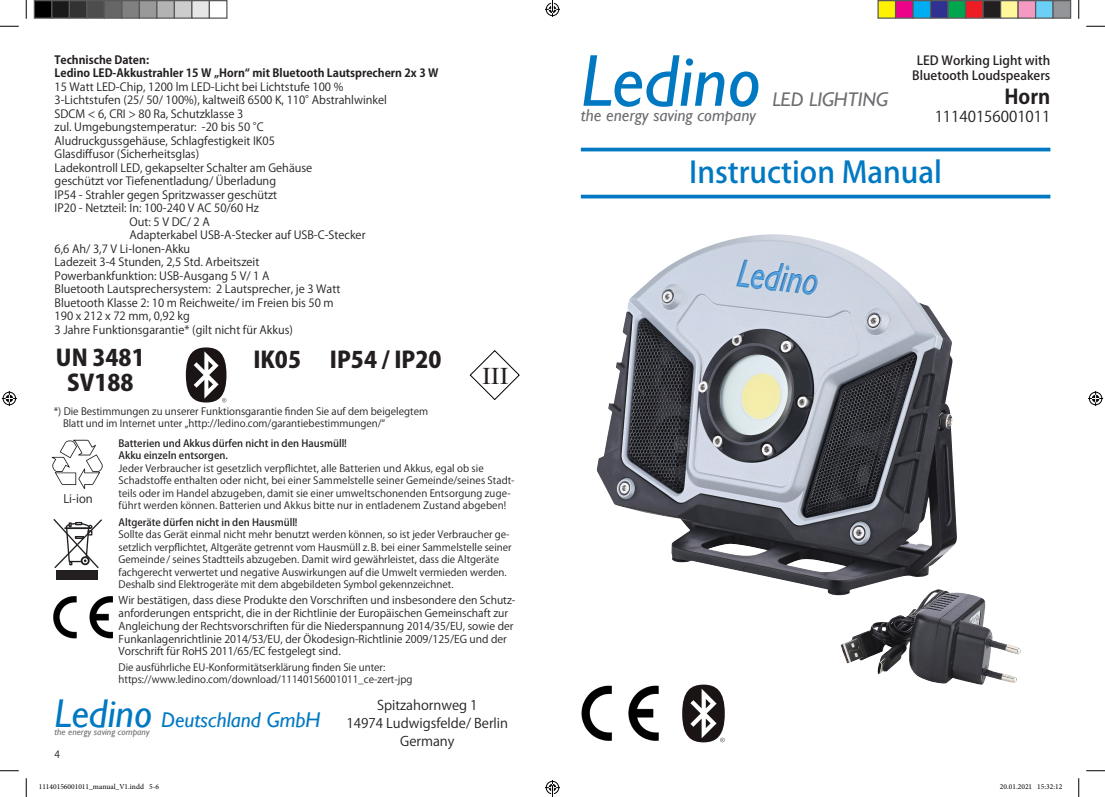
<style>
.page{position:relative;width:1105px;height:797px;background:#fff}
.page>*{position:absolute;margin:0;border:0;box-sizing:border-box;transform-origin:0 0}
.t1{font:italic 74px "Gill Sans";color:#0079c2}
.t2{font:500 29.5px "Koz Go Pro";color:#0079c2}
.t3{font:24px "Times New Roman";color:#231f20;scale:1.11 1}
.t4{font:800 22.5px/25px "Koz Go Pro";color:#231f20;text-align:center}
.t5{font:italic 21.38px "Gill Sans";color:#0079c2}
.t6{font:700 20px "Koz Go Pro";color:#231f20}
.t7{font:italic 19.75px "Gill Sans";color:#6c6d70}
.t8{font:italic 17.25px "Gill Sans";color:#6c6d70}
.t9{font:15px "Koz Go Pro";color:#231f20}
.t10{font:13.25px/18.2px "Koz Go Pro";color:#231f20;text-align:center}
.t11{font:500 12.5px/15px "Koz Go Pro";color:#231f20;text-align:center}
.t12{font:11.62px "Koz Go Pro";color:#231f20}
.t13{font:11.25px "Koz Go Pro";color:#231f20}
.t14{font:700 11.25px/13.5px "Koz Go Pro";color:#231f20}
.t15{font:10.62px/12.8px "Koz Go Pro";color:#231f20}
.t16{font:10px/12.5px "Koz Go Pro";color:#231f20}
.t17{font:500 10px/12px "Koz Go Pro";color:#231f20}
.t18{font:italic 9.38px "Gill Sans";color:#6c6d70}
.t19{font:7.5px "Minion Pro";color:#000}
.s1{font-size:40.12px}
</style>
<div class="page">
<img style="left:53px;top:596px;width:59px;height:43px">
<svg style="left:54px;top:519px;width:48px;height:49px"></svg>
<div style="left:56px;top:570px;width:41px;height:10px;background:#231f20"></div>
<img style="left:52px;top:439px;width:51px;height:49px">
<svg style="left:186px;top:347px;width:40px;height:55px"></svg>
<svg style="left:469px;top:350px;width:51px;height:50px"></svg>
<hr style="left:581px;top:148px;width:469px;height:3px;background:#0079c2">
<hr style="left:581px;top:195px;width:469px;height:3px;background:#0079c2">
<img style="left:581px;top:685px;width:77px;height:56px">
<img style="left:597px;top:234px;width:360px;height:361px">
<svg style="left:682px;top:684px;width:43px;height:58px"></svg>
<img style="left:841px;top:589px;width:180px;height:95px">
<svg style="left:0;top:25px;width:19px;height:2px"></svg>
<svg style="left:1086px;top:25px;width:19px;height:2px"></svg>
<svg style="left:0;top:770px;width:19px;height:1px"></svg>
<svg style="left:1086px;top:770px;width:19px;height:1px"></svg>
<svg style="left:25px;top:0;width:2px;height:19px"></svg>
<svg style="left:25px;top:778px;width:2px;height:19px"></svg>
<svg style="left:1078px;top:0;width:1px;height:19px"></svg>
<svg style="left:1078px;top:778px;width:1px;height:19px"></svg>
<svg style="left:2px;top:391px;width:15px;height:15px"></svg>
<svg style="left:1088px;top:391px;width:15px;height:15px"></svg>
<div style="left:34px;top:1px;width:18px;height:17px;background:#000"></div>
<div style="left:34px;top:0;width:18px;height:19px;border:1px solid #595959"></div>
<div style="left:52px;top:1px;width:17px;height:17px;background:#1a1a1a"></div>
<div style="left:51px;top:0;width:19px;height:19px;border:1px solid #595959"></div>
<div style="left:69px;top:1px;width:18px;height:17px;background:#333"></div>
<div style="left:69px;top:0;width:19px;height:19px;border:1px solid #595959"></div>
<div style="left:87px;top:1px;width:17px;height:17px;background:#4d4d4d"></div>
<div style="left:86px;top:0;width:19px;height:19px;border:1px solid #595959"></div>
<div style="left:104px;top:1px;width:18px;height:17px;background:#666"></div>
<div style="left:104px;top:0;width:18px;height:19px;border:1px solid #595959"></div>
<div style="left:122px;top:1px;width:17px;height:17px;background:#808080"></div>
<div style="left:121px;top:0;width:19px;height:19px;border:1px solid #595959"></div>
<div style="left:139px;top:1px;width:18px;height:17px;background:#999"></div>
<div style="left:139px;top:0;width:19px;height:19px;border:1px solid #595959"></div>
<div style="left:157px;top:1px;width:17px;height:17px;background:#b3b3b3"></div>
<div style="left:156px;top:0;width:19px;height:19px;border:1px solid #595959"></div>
<div style="left:174px;top:1px;width:18px;height:17px;background:#ccc"></div>
<div style="left:174px;top:0;width:18px;height:19px;border:1px solid #595959"></div>
<div style="left:192px;top:1px;width:17px;height:17px;background:#e6e6e6"></div>
<div style="left:191px;top:0;width:19px;height:19px;border:1px solid #595959"></div>
<div style="left:209px;top:0;width:19px;height:19px;border:1px solid #595959"></div>
<div style="left:878px;top:1px;width:17px;height:17px;background:#fff101"></div>
<div style="left:877px;top:0;width:19px;height:19px;border:1px solid #595959"></div>
<div style="left:895px;top:1px;width:18px;height:17px;background:#ed028c"></div>
<div style="left:895px;top:0;width:19px;height:19px;border:1px solid #595959"></div>
<div style="left:913px;top:1px;width:17px;height:17px;background:#00aeef"></div>
<div style="left:912px;top:0;width:19px;height:19px;border:1px solid #595959"></div>
<div style="left:930px;top:1px;width:18px;height:17px;background:#2e3092"></div>
<div style="left:930px;top:0;width:19px;height:19px;border:1px solid #595959"></div>
<div style="left:948px;top:1px;width:17px;height:17px;background:#00a54f"></div>
<div style="left:947px;top:0;width:19px;height:19px;border:1px solid #595959"></div>
<div style="left:965px;top:1px;width:18px;height:17px;background:#ee1d23"></div>
<div style="left:965px;top:0;width:19px;height:19px;border:1px solid #595959"></div>
<div style="left:983px;top:1px;width:17px;height:17px;background:#231f20"></div>
<div style="left:982px;top:0;width:19px;height:19px;border:1px solid #595959"></div>
<div style="left:1000px;top:1px;width:18px;height:17px;background:#fff79a"></div>
<div style="left:1000px;top:0;width:19px;height:19px;border:1px solid #595959"></div>
<div style="left:1018px;top:1px;width:17px;height:17px;background:#f499c2"></div>
<div style="left:1017px;top:0;width:19px;height:19px;border:1px solid #595959"></div>
<div style="left:1035px;top:1px;width:18px;height:17px;background:#6bcff6"></div>
<div style="left:1035px;top:0;width:19px;height:19px;border:1px solid #595959"></div>
<div style="left:1053px;top:1px;width:17px;height:17px;background:#939598"></div>
<div style="left:1052px;top:0;width:19px;height:19px;border:1px solid #595959"></div>
<svg style="left:545px;top:0;width:15px;height:17px"></svg>
<svg style="left:545px;top:780px;width:15px;height:17px"></svg>
<p class="t14" style="left:55px;top:53px;width:385px">Technische Daten:<br>Ledino LED-Akkustrahler 15 W „Horn“ mit Bluetooth Lautsprechern 2x 3 W</p>
<p class="t13" style="left:55px;top:79px;width:290px">15 Watt LED-Chip, 1200 lm LED-Licht bei Lichtstufe 100 %</p>
<p class="t13" style="left:55px;top:93px;width:334px">3-Lichtstufen (25/ 50/ 100%), kaltweiß 6500 K, 110°Abstrahlwinkel</p>
<p class="t13" style="left:55px;top:106px;width:190px">SDCM &lt; 6, CRI &gt; 80 Ra, Schutzklasse 3</p>
<p class="t13" style="left:55px;top:120px;width:211px">zul. Umgebungstemperatur: -20 bis 50 °C</p>
<p class="t13" style="left:55px;top:133px;width:222px">Aludruckgussgehäuse, Schlagfestigkeit IK05</p>
<p class="t13" style="left:55px;top:147px;width:146px">Glasdiffusor (Sicherheitsglas)</p>
<p class="t13" style="left:55px;top:160px;width:259px">Ladekontroll LED, gekapselter Schalter am Gehäuse</p>
<p class="t13" style="left:55px;top:174px;width:223px">geschützt vor Tiefenentladung/ Überladung</p>
<p class="t13" style="left:55px;top:187px;width:224px">IP54 - Strahler gegen Spritzwasser geschützt</p>
<p class="t13" style="left:55px;top:201px;width:206px">IP20 - Netzteil: In: 100-240 V AC 50/60 Hz</p>
<p class="t13" style="left:130px;top:214px;width:82px">Out: 5 V DC/ 2 A</p>
<p class="t13" style="left:130px;top:228px;width:237px">Adapterkabel USB-A-Stecker auf USB-C-Stecker</p>
<p class="t13" style="left:55px;top:241px;width:137px">6,6 Ah/ 3,7 V Li-Ionen-Akku</p>
<p class="t13" style="left:55px;top:255px;width:206px">Ladezeit 3-4 Stunden, 2,5 Std. Arbeitszeit</p>
<p class="t13" style="left:55px;top:268px;width:216px">Powerbankfunktion: USB-Ausgang 5 V/ 1 A</p>
<p class="t13" style="left:55px;top:282px;width:287px">Bluetooth Lautsprechersystem: 2 Lautsprecher, je 3 Watt</p>
<p class="t13" style="left:55px;top:295px;width:281px">Bluetooth Klasse 2: 10 m Reichweite/ im Freien bis 50 m</p>
<p class="t13" style="left:55px;top:309px;width:137px">190 x 212 x 72 mm, 0,92 kg</p>
<p class="t13" style="left:55px;top:322px;width:240px">3 Jahre Funktionsgarantie* (gilt nicht für Akkus)</p>
<h3 class="t4" style="left:56px;top:347px;width:90px">UN 3481<br>SV188</h3>
<h3 class="t4" style="left:253px;top:349px;width:49px">IK05</h3>
<h3 class="t4" style="left:330px;top:348px;width:113px">IP54 / IP20</h3>
<p class="t16" style="left:63px;top:406px;width:367px;line-height:12px;text-indent:-9px">*) Die Bestimmungen zu unserer Funktionsgarantie finden Sie auf dem beigelegtem<br>Blatt und im Internet unter „http://ledino.com/garantiebestimmungen/“</p>
<h3 class="t3" style="left:482px;top:359px;width:25px">III</h3>
<p class="t12" style="left:63px;top:491px;width:31px">Li-ion</p>
<p class="t17" style="left:119px;top:438px;width:230px">Batterien und Akkus dürfen nicht in den Hausmüll!<br>Akku einzeln entsorgen.</p>
<p class="t16" style="left:119px;top:462px;width:398px">Jeder Verbraucher ist gesetzlich verpflichtet, alle Batterien und Akkus, egal ob sie Schadstoffe enthalten oder nicht, bei einer Sammelstelle seiner Gemeinde/seines Stadt&shy;teils oder im Handel abzugeben, damit sie einer umweltschonenden Entsorgung zuge&shy;führt werden können. Batterien und Akkus bitte nur in entladenem Zustand abgeben!</p>
<p class="t17" style="left:119px;top:516px;width:181px">Altgeräte dürfen nicht in den Hausmüll!</p>
<p class="t16" style="left:119px;top:528px;width:395px">Sollte das Gerät einmal nicht mehr benutzt werden können, so ist jeder Verbraucher ge&shy;setzlich verpflichtet, Altgeräte getrennt vom Hausmüll z.B. bei einer Sammelstelle seiner Gemeinde/ seines Stadtteils abzugeben. Damit wird gewährleistet, dass die Altgeräte fachgerecht verwertet und negative Auswirkungen auf die Umwelt vermieden werden.<br>Deshalb sind Elektrogeräte mit dem abgebildeten Symbol gekennzeichnet.</p>
<p class="t15" style="left:119px;top:594px;width:398px">Wir bestätigen, dass diese Produkte den Vorschriften und insbesondere den Schutz&shy;anforderungen entspricht, die in der Richtlinie der Europäischen Gemeinschaft zur Angleichung der Rechtsvorschriften für die Niederspannung 2014/35/EU, sowie der Funkanlagenrichtlinie 2014/53/EU, der Ökodesign-Richtlinie 2009/125/EG und der Vorschrift für RoHS 2011/65/EC festgelegt sind.</p>
<p class="t16" style="left:119px;top:662px;width:295px;line-height:12px">Die ausführliche EU-Konformitätserklärung finden Sie unter: https://www.ledino.com/download/11140156001011_ce-zert-jpg</p>
<h3 class="t5" style="left:55px;top:707px;width:267px"><span class="s1">Ledino</span> Deutschland GmbH</h3>
<p class="t18" style="left:55px;top:726px;width:96px">the energy saving company</p>
<p class="t16" style="left:55px;top:748px;width:7px">4</p>
<h3 class="t10" style="left:347px;top:696px;width:163px">Spitzahornweg 1<br>14974 Ludwigsfelde/ Berlin<br>Germany</h3>
<p class="t11" style="left:912px;top:53px;width:140px">LED Working Light with<br>Bluetooth Loudspeakers</p>
<h3 class="t6" style="left:1004px;top:84px;width:47px">Horn</h3>
<h3 class="t9" style="left:935px;top:107px;width:117px">11140156001011</h3>
<h2 class="t2" style="left:689px;top:154px;width:254px">Instruction Manual</h2>
<h1 class="t1" style="left:581px;top:38px;width:181px">Ledino</h1>
<h3 class="t7" style="left:772px;top:88px;width:117px">LED LIGHTING</h3>
<h3 class="t8" style="left:581px;top:105px;width:177px">the energy saving company</h3>
<p class="t19" style="left:39px;top:782px;width:122px">11140156001011_manual_V1.indd 5-6</p>
<p class="t19" style="left:1000px;top:782px;width:64px">20.01.2021 15:32:12</p>
</div>
